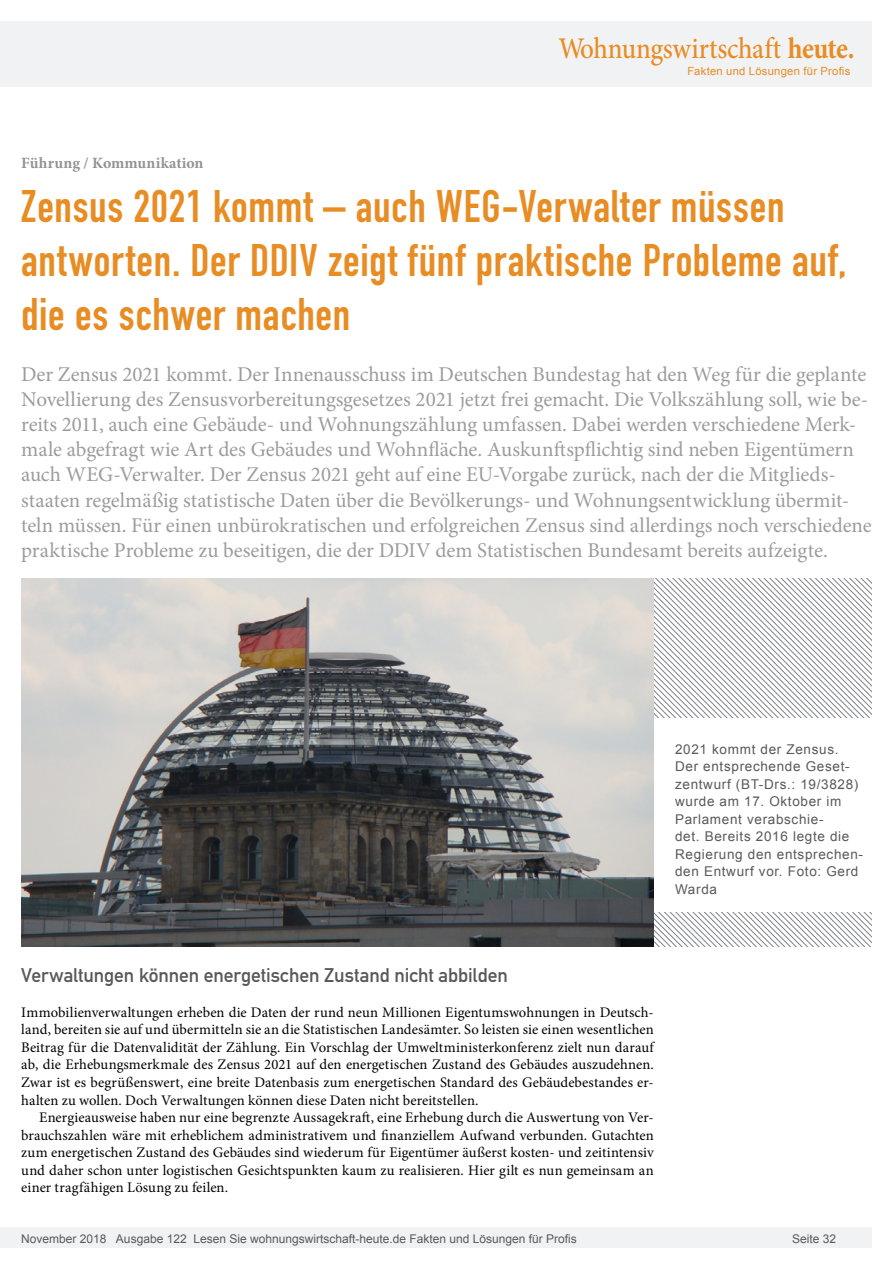
<style>
.page{position:relative;width:893px;height:1263px;background:#fff}
.page>*{position:absolute;margin:0;border:0;box-sizing:border-box;transform-origin:0 0}
.Überschrift_Groß{font:45px/54px "DIN Engschrift";letter-spacing:.015em;color:#e88c24}
.t1{font:500 30px "Minion Pro";letter-spacing:-.01em;color:#e88c24;scale:.9 1}
.Anlesetext{font:21px/25.2px "Minion Pro";letter-spacing:-.005em;color:#9c9c9c}
.Überschrift_Grau{font:19.5px "DIN Mittelschrift";letter-spacing:-.005em;color:#595959}
.Kategorie{font:700 15.75px "Minion Pro";letter-spacing:.01em;color:#939393}
.Fließtext_erste_Zeil{font:14.7px/17.5px "Minion Pro";color:#000;text-align:justify}
.Fliesstext{font:14.7px/17.5px "Minion Pro";letter-spacing:.01em;color:#000;text-align:justify}
.Bildunterschrift{font:13.5px/17.5px "Arial";letter-spacing:.05em;color:#595959}
.t2{font:12px "Arial";color:#595959}
.t3{font:11.25px "Arial";letter-spacing:.025em;color:#e88c24}
.s1{font-weight:700}
</style>
<div class="page">
<div style="left:0;top:1227px;width:872px;height:20px;background:#f1f2f3"></div>
<div style="left:0;top:21px;width:872px;height:66px;background:#f1f2f3"></div>
<svg style="left:654px;top:578px;width:218px;height:88px"></svg>
<svg style="left:654px;top:666px;width:218px;height:280px"></svg>
<div style="left:654px;top:718px;width:237px;height:194px;background:#fff"></div>
<img style="left:21px;top:578px;width:633px;height:368px">
<h2 class="t1" style="left:558px;top:28px;width:331px">Wohnungswirtschaft <span class="s1">heute.</span></h2>
<p class="t3" style="left:687px;top:63px;width:165px">Fakten und Lösungen für Profis</p>
<p class="Kategorie" style="left:21px;top:152px;width:184px">Führung / Kommunikation</p>
<p class="Überschrift_Groß" style="left:21px;top:180px;width:827px">Zensus 2021 kommt – auch WEG-Verwalter müssen antworten. Der DDIV zeigt fünf praktische Probleme auf, die es schwer machen</p>
<p class="Anlesetext" style="left:21px;top:361px;width:852px">Der Zensus 2021 kommt. Der Innenausschuss im Deutschen Bundestag hat den Weg für die geplante Novellierung des Zensusvorbereitungsgesetzes 2021 jetzt frei gemacht. Die Volkszählung soll, wie be&shy;reits 2011, auch eine Gebäude- und Wohnungszählung umfassen. Dabei werden verschiedene Merk&shy;male abgefragt wie Art des Gebäudes und Wohnfläche. Auskunftspflichtig sind neben Eigentümern auch WEG-Verwalter. Der Zensus 2021 geht auf eine EU-Vorgabe zurück, nach der die Mitglieds&shy;staaten regelmäßig statistische Daten über die Bevölkerungs- und Wohnungsentwicklung übermit&shy;teln müssen. Für einen unbürokratischen und erfolgreichen Zensus sind allerdings noch verschiedene praktische Probleme zu beseitigen, die der DDIV dem Statistischen Bundesamt bereits aufzeigte.</p>
<p class="Bildunterschrift" style="left:675px;top:740px;width:189px">2021 kommt der Zensus.<br>Der entsprechende Geset&shy;zentwurf (BT-Drs.: 19/3828) wurde am 17. Oktober im<br>Parlament verabschie-<br>det. Bereits 2016 legte die<br>Regierung den entsprechen&shy;den Entwurf vor. Foto: Gerd<br>Warda</p>
<p class="Überschrift_Grau" style="left:21px;top:963px;width:488px">Verwaltungen können energetischen Zustand nicht abbilden</p>
<p class="Fließtext_erste_Zeil" style="left:21px;top:1003px;width:634px">Immobilienverwaltungen erheben die Daten der rund neun Millionen Eigentumswohnungen in Deutsch&shy;land, bereiten sie auf und übermitteln sie an die Statistischen Landesämter. So leisten sie einen wesentlichen Beitrag für die Datenvalidität der Zählung. Ein Vorschlag der Umweltministerkonferenz zielt nun darauf ab, die Erhebungsmerkmale des Zensus 2021 auf den energetischen Zustand des Gebäudes auszudehnen.<br>Zwar ist es begrüßenswert, eine breite Datenbasis zum energetischen Standard des Gebäudebestandes er&shy;halten zu wollen. Doch Verwaltungen können diese Daten nicht bereitstellen.</p>
<p class="Fliesstext" style="left:21px;top:1109px;width:634px;text-indent:18px">Energieausweise haben nur eine begrenzte Aussagekraft, eine Erhebung durch die Auswertung von Ver&shy;brauchszahlen wäre mit erheblichem administrativem und finanziellem Aufwand verbunden. Gutachten zum energetischen Zustand des Gebäudes sind wiederum für Eigentümer äußerst kosten- und zeitintensiv und daher schon unter logistischen Gesichtspunkten kaum zu realisieren. Hier gilt es nun gemeinsam an einer tragfähigen Lösung zu feilen.</p>
<p class="t2" style="left:21px;top:1230px;width:557px">November 2018 Ausgabe 122 Lesen Sie wohnungswirtschaft-heute.de Fakten und Lösungen für Profis</p>
<p class="t2" style="left:792px;top:1231px;width:46px">Seite 32</p>
</div>
